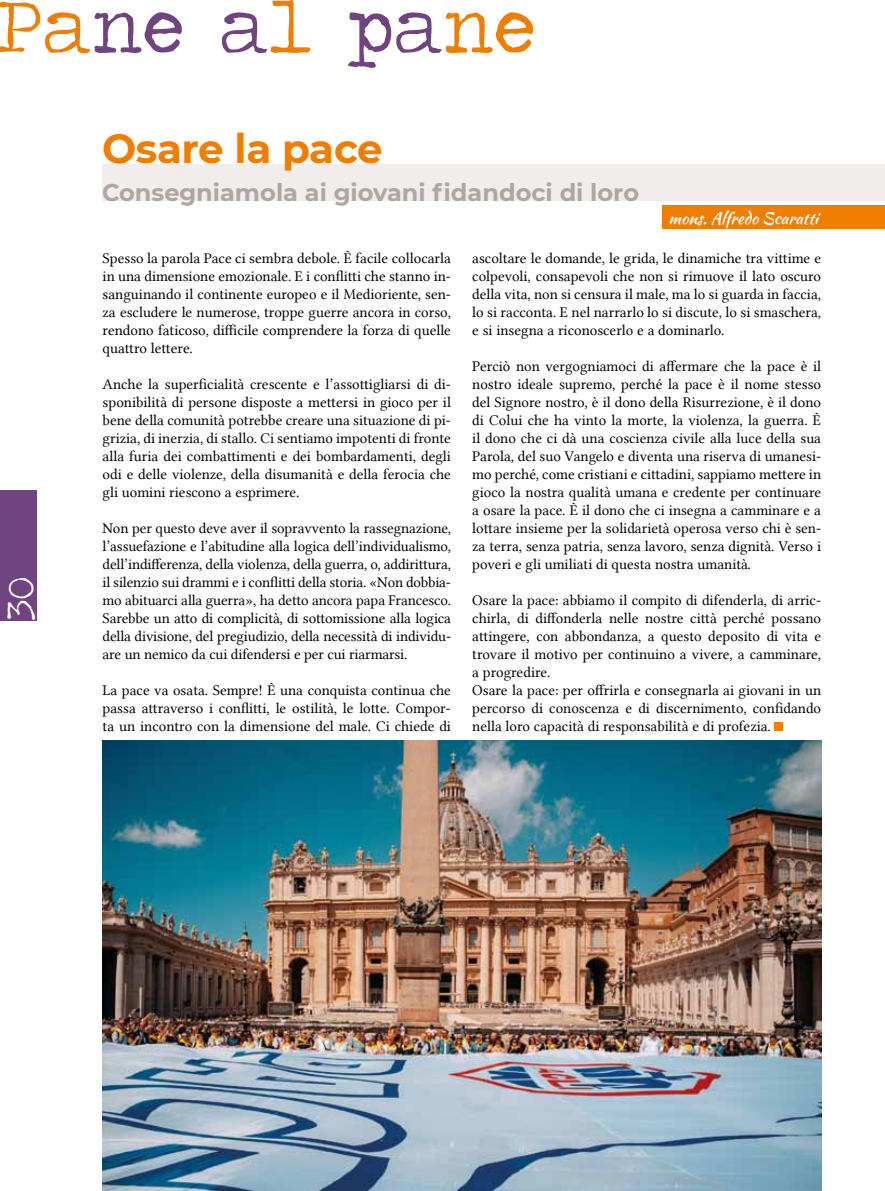
<style>
.page{position:relative;width:885px;height:1191px;background:#fff}
.page>*{position:absolute;margin:0;border:0;box-sizing:border-box;transform-origin:0 0}
.t1{font:78px "Traveling Typewriter";color:#ef7d00}
.t2{font:700 40.5px "Montserrat";color:#ef7d00}
.t3{font:39px "Traveling Typewriter";color:#fff;scale:1.1 1}
.t4{font:700 24px "Montserrat";color:#b0a6a1}
.t5{font:16.5px "Kaushan Script";color:#fff}
.t6{font:15px/18px "Lin Libertine";color:#000;text-align:justify}
.s1{color:#6f4480}
</style>
<div class="page">
<div style="left:102px;top:164px;width:782px;height:37px;background:#f0edec"></div>
<div style="left:0;top:490px;width:37px;height:131px;background:#6f4480"></div>
<div style="left:662px;top:205px;width:222px;height:23px;background:#ef7d00"></div>
<div style="left:774px;top:722px;width:9px;height:9px;background:#ef7d00"></div>
<img style="left:103px;top:740px;width:718px;height:451px">
<h1 class="t1" style="left:-3px;top:-25px;width:540px">Pa<span class="s1">ne a</span>l <span class="s1">pa</span>ne</h1>
<h3 class="t3" style="left:-5px;top:621px;width:42px;rotate:-90deg">30</h3>
<h2 class="t2" style="left:102px;top:119px;width:282px">Osare la pace</h2>
<h3 class="t4" style="left:102px;top:175px;width:538px">Consegniamola ai giovani fidandoci di loro</h3>
<p class="t5" style="left:668px;top:206px;width:151px">mons. Alfredo Scaratti</p>
<p class="t6" style="left:103px;top:249px;width:350px">Spesso la parola Pace ci sembra debole. È facile collocarla in una dimensione emozionale. E i conflitti che stanno in&shy;sanguinando il continente europeo e il Medioriente, sen&shy;za escludere le numerose, troppe guerre ancora in corso, rendono faticoso, difficile comprendere la forza di quelle quattro lettere.</p>
<p class="t6" style="left:103px;top:375px;width:350px">Anche la superficialità crescente e l’assottigliarsi di di&shy;sponibilità di persone disposte a mettersi in gioco per il bene della comunità potrebbe creare una situazione di pi&shy;grizia, di inerzia, di stallo. Ci sentiamo impotenti di fronte alla furia dei combattimenti e dei bombardamenti, degli odi e delle violenze, della disumanità e della ferocia che gli uomini riescono a esprimere.</p>
<p class="t6" style="left:103px;top:519px;width:350px">Non per questo deve aver il sopravvento la rassegnazione, l’assuefazione e l’abitudine alla logica dell’individualismo, dell’indifferenza, della violenza, della guerra, o, addirittura, il silenzio sui drammi e i conflitti della storia. «Non dobbia&shy;mo abituarci alla guerra», ha detto ancora papa Francesco.<br>Sarebbe un atto di complicità, di sottomissione alla logica della divisione, del pregiudizio, della necessità di individu&shy;are un nemico da cui difendersi e per cui riarmarsi.</p>
<p class="t6" style="left:103px;top:681px;width:350px">La pace va osata. Sempre! È una conquista continua che passa attraverso i conflitti, le ostilità, le lotte. Compor&shy;ta un incontro con la dimensione del male. Ci chiede di</p>
<p class="t6" style="left:472px;top:249px;width:350px">ascoltare le domande, le grida, le dinamiche tra vittime e colpevoli, consapevoli che non si rimuove il lato oscuro della vita, non si censura il male, ma lo si guarda in faccia, lo si racconta. E nel narrarlo lo si discute, lo si smaschera, e si insegna a riconoscerlo e a dominarlo.</p>
<p class="t6" style="left:472px;top:357px;width:350px">Perciò non vergogniamoci di affermare che la pace è il nostro ideale supremo, perché la pace è il nome stesso del Signore nostro, è il dono della Risurrezione, è il dono di Colui che ha vinto la morte, la violenza, la guerra. È il dono che ci dà una coscienza civile alla luce della sua Parola, del suo Vangelo e diventa una riserva di umanesi&shy;mo perché, come cristiani e cittadini, sappiamo mettere in gioco la nostra qualità umana e credente per continuare a osare la pace. È il dono che ci insegna a camminare e a lottare insieme per la solidarietà operosa verso chi è sen&shy;za terra, senza patria, senza lavoro, senza dignità. Verso i poveri e gli umiliati di questa nostra umanità.</p>
<p class="t6" style="left:472px;top:591px;width:350px;text-align:left">Osare la pace: abbiamo il compito di difenderla, di arric&shy;chirla, di diffonderla nelle nostre città perché possano attingere, con abbondanza, a questo deposito di vita e trovare il motivo per continuino a vivere, a camminare, a progredire.<br>Osare la pace: per offrirla e consegnarla ai giovani in un percorso di conoscenza e di discernimento, confidando nella loro capacità di responsabilità e di profezia.</p>
</div>
